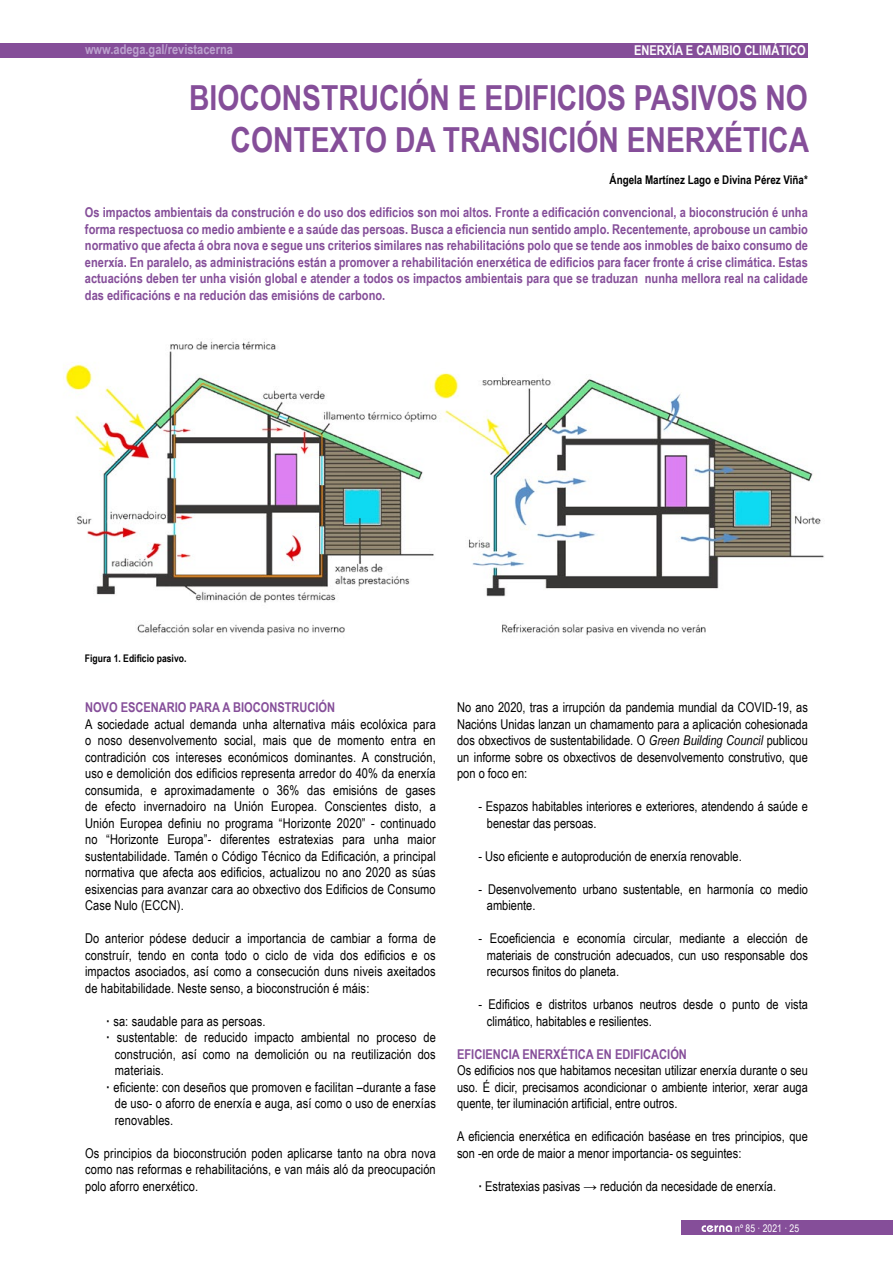
<style>
.page{position:relative;width:893px;height:1263px;background:#fff}
.page>*{position:absolute;margin:0;border:0;box-sizing:border-box;transform-origin:0 0}
.t1{font:700 34.5px/41.4px "Arial Narrow";color:#854e99;text-align:right}
.t2{font:13.5px/16.5px "Arial Narrow";color:#000;text-align:justify}
.t3{font:700 13.5px/16.5px "Arial Narrow";color:#854e99;text-align:justify}
.t4{font:700 13.5px "Arial Narrow";color:#bca2ce}
.t5{font:700 13.5px "Arial Narrow";color:#fff}
.t6{font:700 12px "Arial Narrow";color:#000}
.t7{font:700 10.5px "Arial Narrow";color:#000}
.t8{font:10.5px "Arial Narrow";color:#fff}
.s1{font-weight:700}
.s2{font-style:italic}
</style>
<div class="page">
<div style="left:681px;top:1220px;width:212px;height:15px;background:#854e99"></div>
<svg style="left:702px;top:1225px;width:30px;height:7px"></svg>
<div style="left:0;top:43px;width:808px;height:14px;background:#854e99"></div>
<img style="left:64px;top:341px;width:760px;height:295px">
<p class="t4" style="left:85px;top:39px;width:149px">www.adega.gal/revistacerna</p>
<p class="t5" style="left:634px;top:40px;width:173px">ENERXÍA E CAMBIO CLIMÁTICO</p>
<h1 class="t1" style="left:189px;top:76px;width:621px">BIOCONSTRUCIÓN E EDIFICIOS PASIVOS NO<br>CONTEXTO DA TRANSICIÓN ENERXÉTICA</h1>
<p class="t6" style="left:610px;top:171px;width:200px">Ángela Martínez Lago e Divina Pérez Viña*</p>
<p class="t3" style="left:85px;top:203px;width:724px">Os impactos ambientais da construción e do uso dos edificios son moi altos. Fronte a edificación convencional, a bioconstrución é unha forma respectuosa co medio ambiente e a saúde das persoas. Busca a eficiencia nun sentido amplo. Recentemente, aprobouse un cambio normativo que afecta á obra nova e segue uns criterios similares nas rehabilitacións polo que se tende aos inmobles de baixo consumo de enerxía. En paralelo, as administracións están a promover a rehabilitación enerxética de edificios para facer fronte á crise climática. Estas actuacións deben ter unha visión global e atender a todos os impactos ambientais para que se traduzan nunha mellora real na calidade das edificacións e na redución das emisións de carbono.</p>
<p class="t7" style="left:85px;top:650px;width:103px">Figura 1. Edificio pasivo.</p>
<p class="t3" style="left:85px;top:698px;width:252px">NOVO ESCENARIO PARA A BIOCONSTRUCIÓN</p>
<p class="t2" style="left:85px;top:715px;width:352px">A sociedade actual demanda unha alternativa máis ecolóxica para o noso desenvolvemento social, mais que de momento entra en contradición cos intereses económicos dominantes. A construción, uso e demolición dos edificios representa arredor do 40% da enerxía consumida, e aproximadamente o 36% das emisións de gases de efecto invernadoiro na Unión Europea. Conscientes disto, a Unión Europea definiu no programa “Horizonte 2020” - continuado no “Horizonte Europa”- diferentes estratexias para unha maior sustentabilidade. Tamén o Código Técnico da Edificación, a principal normativa que afecta aos edificios, actualizou no ano 2020 as súas esixencias para avanzar cara ao obxectivo dos Edificios de Consumo Case Nulo (ECCN).</p>
<p class="t2" style="left:85px;top:929px;width:352px">Do anterior pódese deducir a importancia de cambiar a forma de construír, tendo en conta todo o ciclo de vida dos edificios e os impactos asociados, así como a consecución duns niveis axeitados de habitabilidade. Neste senso, a bioconstrución é máis:</p>
<p class="t2" style="left:106px;top:1012px;width:161px"><span class="s1">·</span> sa: saudable para as persoas.</p>
<p class="t2" style="left:106px;top:1028px;width:331px"><span class="s1">·</span> sustentable: de reducido impacto ambiental no proceso de</p>
<p class="t2" style="left:115px;top:1045px;width:322px">construción, así como na demolición ou na reutilización dos</p>
<p class="t2" style="left:115px;top:1061px;width:51px">materiais.</p>
<p class="t2" style="left:106px;top:1078px;width:331px"><span class="s1">·</span> eficiente: con deseños que promoven e facilitan –durante a fase</p>
<p class="t2" style="left:115px;top:1094px;width:323px">de uso- o aforro de enerxía e auga, así como o uso de enerxías</p>
<p class="t2" style="left:115px;top:1111px;width:60px">renovables.</p>
<p class="t2" style="left:85px;top:1144px;width:352px">Os principios da bioconstrución poden aplicarse tanto na obra nova como nas reformas e rehabilitacións, e van máis aló da preocupación polo aforro enerxético.</p>
<p class="t2" style="left:457px;top:698px;width:352px">No ano 2020, tras a irrupción da pandemia mundial da COVID-19, as Nacións Unidas lanzan un chamamento para a aplicación cohesionada dos obxectivos de sustentabilidade. O <span class="s2">Green Building Council</span> publicou un informe sobre os obxectivos de desenvolvemento construtivo, que pon o foco en:</p>
<p class="t2" style="left:487px;top:797px;width:323px;text-indent:-9px">- Espazos habitables interiores e exteriores, atendendo á saúde e benestar das persoas.</p>
<p class="t2" style="left:478px;top:847px;width:265px">- Uso eficiente e autoprodución de enerxía renovable.</p>
<p class="t2" style="left:487px;top:880px;width:323px;text-indent:-9px">- Desenvolvemento urbano sustentable, en harmonía co medio ambiente.</p>
<p class="t2" style="left:487px;top:929px;width:323px;text-indent:-9px">- Ecoeficiencia e economía circular, mediante a elección de materiais de construción adecuados, cun uso responsable dos recursos finitos do planeta.</p>
<p class="t2" style="left:487px;top:995px;width:323px;text-indent:-9px">- Edificios e distritos urbanos neutros desde o punto de vista climático, habitables e resilientes.</p>
<p class="t3" style="left:457px;top:1045px;width:231px">EFICIENCIA ENERXÉTICA EN EDIFICACIÓN</p>
<p class="t2" style="left:457px;top:1061px;width:352px">Os edificios nos que habitamos necesitan utilizar enerxía durante o seu uso. É dicir, precisamos acondicionar o ambiente interior, xerar auga quente, ter iluminación artificial, entre outros.</p>
<p class="t2" style="left:457px;top:1127px;width:352px">A eficiencia enerxética en edificación baséase en tres principios, que son -en orde de maior a menor importancia- os seguintes:</p>
<p class="t2" style="left:478px;top:1177px;width:299px"><span class="s1">·</span> Estratexias pasivas → redución da necesidade de enerxía.</p>
<p class="t8" style="left:735px;top:1220px;width:65px">nº 85 · 2021 · 25</p>
</div>
